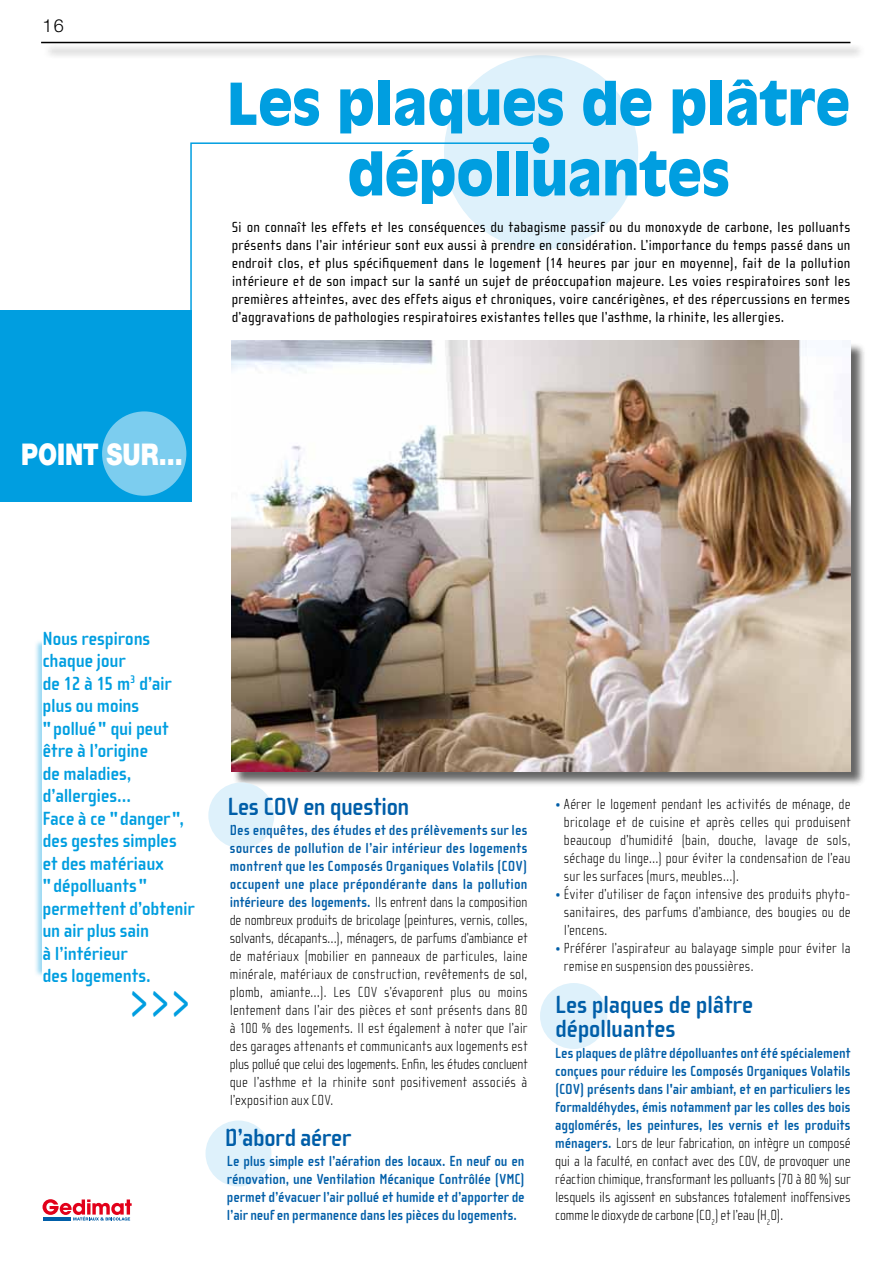
<style>
.page{position:relative;width:893px;height:1263px;background:#fff}
.page>*{position:absolute;margin:0;border:0;box-sizing:border-box;transform-origin:0 0}
.t1{font:66px "Cholla Sans";color:#009ee0;scale:.5 1}
.t2{font:900 57px/70.5px "Antique Olive Std";letter-spacing:-.005em;color:#009ee0;text-align:center}
.t3{font:900 30px "Helvetica Neue LT Std";color:#fff;scale:.8 1}
.t4{font:700 25.5px/23.7px "Cholla Sans";letter-spacing:-.02em;color:#005ea8}
.t5{font:700 19.5px/22.5px "Cholla Sans";letter-spacing:-.015em;color:#009ee0}
.t6{font:300 18px "Helvetica Neue LT Std";color:#000}
.t7{font:100 15px/18px "Cholla Sans";letter-spacing:.015em;color:#000;text-align:justify;scale:.95 1}
.t8{font:700 15px/18px "Cholla Sans";letter-spacing:-.005em;color:#005ea8;text-align:justify;scale:.95 1}
.t9{font:15px/18px "Cholla Sans";letter-spacing:.015em;color:#000;text-align:justify}
.s1{font-weight:700;color:#005ea8}
.s2{color:#005ea8}
.s3{font-weight:100;color:#000}
</style>
<div class="page">
<div style="left:444px;top:55px;width:194px;height:194px;background:#def1fb;border-radius:50%"></div>
<div style="left:232px;top:342px;width:634px;height:444px;background:#000;opacity:.6"></div>
<img style="left:231px;top:341px;width:619px;height:430px">
<svg style="left:190px;top:142px;width:351px;height:361px"></svg>
<div style="left:533px;top:137px;width:16px;height:17px;background:#009ee0;border-radius:50%"></div>
<div style="left:208px;top:782px;width:66px;height:66px;background:#def1fb;border-radius:50%"></div>
<div style="left:206px;top:1120px;width:65px;height:66px;background:#def1fb;border-radius:50%"></div>
<div style="left:34px;top:639px;width:141px;height:339px;background:#009ee0;opacity:.39"></div>
<div style="left:43px;top:630px;width:157px;height:386px;background:#fff"></div>
<div style="left:43px;top:43px;width:822px;height:16px;background:#000;opacity:.6"></div>
<hr style="left:41px;top:42px;width:809px;height:1px;background:#000">
<div style="left:0;top:310px;width:191px;height:192px;background:#009ee0"></div>
<div style="left:102px;top:411px;width:84px;height:85px;background:#7ccdef;border-radius:50%"></div>
<div style="left:540px;top:983px;width:67px;height:66px;background:#def1fb;border-radius:50%"></div>
<svg style="left:43px;top:1199px;width:89px;height:21px"></svg>
<p class="t6" style="left:43px;top:15px;width:23px">16</p>
<h3 class="t3" style="left:21px;top:436px;width:204px">POINT SUR…</h3>
<h2 class="t2" style="left:227px;top:69px;width:624px">Les plaques de plâtre dépolluantes</h2>
<p class="t9" style="left:232px;top:219px;width:620px">Si on connaît les effets et les conséquences du tabagisme passif ou du monoxyde de carbone, les polluants présents dans l’air intérieur sont eux aussi à prendre en considération. L’importance du temps passé dans un endroit clos, et plus spécifiquement dans le logement (14 heures par jour en moyenne), fait de la pollution intérieure et de son impact sur la santé un sujet de préoccupation majeure. Les voies respiratoires sont les premières atteintes, avec des effets aigus et chroniques, voire cancérigènes, et des répercussions en termes d’aggravations de pathologies respiratoires existantes telles que l’asthme, la rhinite, les allergies.</p>
<p class="t5" style="left:43px;top:627px;width:153px">Nous respirons chaque jour<br>de 12 à 15 m<sup>3</sup> d’air plus ou moins "pollué" qui peut être à l’origine<br>de maladies, d’allergies...<br>Face à ce "danger", des gestes simples et des matériaux "dépolluants" permettent d’obtenir un air plus sain<br>à l’intérieur<br>des logements.</p>
<h1 class="t1" style="left:131px;top:964px;width:118px">&gt;&gt;&gt;</h1>
<h3 class="t4" style="left:227px;top:795px;width:183px">Les COV en question</h3>
<p class="t7" style="left:230px;top:821px;width:315px"><span class="s1">Des enquêtes, des études et des prélèvements sur les sources de pollution de l’air intérieur des logements montrent que les Composés Organiques Volatils (COV) occupent une place prépondérante dans la pollution intérieure des logements.</span> Ils entrent dans la composition de nombreux produits de bricolage (peintures, vernis, colles, solvants, décapants…), ménagers, de parfums d’ambiance et de matériaux (mobilier en panneaux de particules, laine minérale, matériaux de construction, revêtements de sol, plomb, amiante…). Les COV s’évaporent plus ou moins lentement dans l’air des pièces et sont présents dans 80 à 100 % des logements. Il est également à noter que l’air des garages attenants et communicants aux logements est plus pollué que celui des logements. Enfin, les études concluent que l’asthme et la rhinite sont positivement associés à l’exposition aux COV.</p>
<h3 class="t4" style="left:225px;top:1126px;width:127px">D’abord aérer</h3>
<p class="t8" style="left:227px;top:1152px;width:315px">Le plus simple est l’aération des locaux. En neuf ou en rénovation, une Ventilation Mécanique Contrôlée (VMC) permet d’évacuer l’air pollué et humide et d’apporter de l’air neuf en permanence dans les pièces du logements.</p>
<p class="t7" style="left:564px;top:795px;width:303px;text-indent:-8px"><span class="s2">•</span> Aérer le logement pendant les activités de ménage, de bricolage et de cuisine et après celles qui produisent beaucoup d’humidité (bain, douche, lavage de sols, séchage du linge…) pour éviter la condensation de l’eau sur les surfaces (murs, meubles…).</p>
<p class="t7" style="left:564px;top:885px;width:303px;text-indent:-8px"><span class="s2">•</span> Éviter d’utiliser de façon intensive des produits phyto&shy;sanitaires, des parfums d’ambiance, des bougies ou de l’encens.</p>
<p class="t7" style="left:564px;top:939px;width:303px;text-indent:-8px"><span class="s2">•</span> Préférer l’aspirateur au balayage simple pour éviter la remise en suspension des poussières.</p>
<h3 class="t4" style="left:555px;top:993px;width:200px">Les plaques de plâtre dépolluantes</h3>
<p class="t8" style="left:555px;top:1044px;width:312px">Les plaques de plâtre dépolluantes ont été spécialement conçues pour réduire les Composés Organiques Volatils (COV) présents dans l'air ambiant, et en particuliers les formaldéhydes, émis notamment par les colles des bois agglomérés, les peintures, les vernis et les produits ménagers. <span class="s3">Lors de leur fabrication, on intègre un composé qui a la faculté, en contact avec des COV, de provoquer une réaction chimique, transformant les polluants (70 à 80 %) sur lesquels ils agissent en substances totalement inoffensives comme le dioxyde de carbone (CO</span><sub>2</sub><span class="s3">) et l’eau (H</span><sub>2</sub><span class="s3">O).</span></p>
</div>
